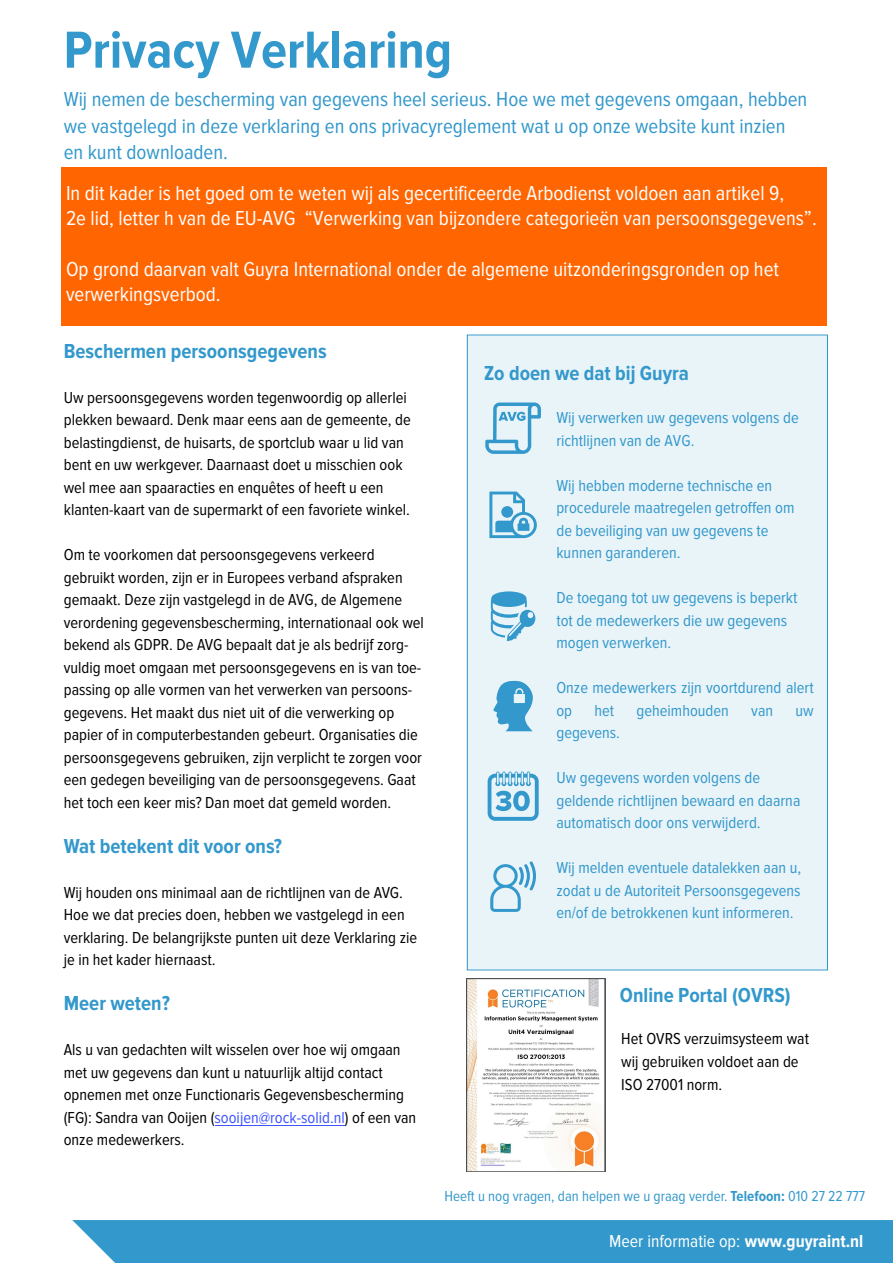
<style>
.page{position:relative;width:893px;height:1263px;background:#fff}
.page>*{position:absolute;margin:0;border:0;box-sizing:border-box;transform-origin:0 0}
.subtitel{font:700 54px "Proxima Nova Cond";color:#3398cb}
.t1{font:21px/25.2px "Proxima Nova Cond";color:#fff}
.subtitel-2{font:21px/26.5px "Proxima Nova Cond";color:#3398cb}
.broodtekst{font:700 21px "Proxima Nova Cond";color:#3398cb}
.kop_1{font:700 21px "Proxima Nova Cond";color:#3398cb}
.t2{font:18px "Proxima Nova Cond";color:#fff}
.broodtekst-2{font:16.5px/22.5px "Proxima Nova Cond";color:#000}
.broodtekst-3{font:16.5px/22.5px "Proxima Nova Cond";color:#3398cb}
.t3{font:15px "Proxima Nova Cond";color:#3398cb}
.s1{color:#4055ff}
.s2{font-weight:700}
</style>
<div class="page">
<div style="left:72px;top:1220px;width:821px;height:43px;background:#3398cb"></div>
<div style="left:467px;top:335px;width:361px;height:635px;background:#e9f4f9;border:1px solid #3398cb"></div>
<svg style="left:490px;top:861px;width:46px;height:51px"></svg>
<svg style="left:493px;top:680px;width:40px;height:51px"></svg>
<svg style="left:488px;top:771px;width:51px;height:50px"></svg>
<svg style="left:489px;top:492px;width:48px;height:46px"></svg>
<svg style="left:491px;top:591px;width:45px;height:50px"></svg>
<div style="left:61px;top:168px;width:766px;height:158px;background:#ff6500"></div>
<svg style="left:485px;top:402px;width:56px;height:52px"></svg>
<img style="left:467px;top:978px;width:138px;height:194px">
<hr style="left:215px;top:1125px;width:129px;height:1px;background:#4055ff">
<p class="subtitel" style="left:64px;top:25px;width:390px">Privacy Verklaring</p>
<p class="subtitel-2" style="left:64px;top:86px;width:745px">Wij nemen de bescherming van gegevens heel serieus. Hoe we met gegevens omgaan, hebben we vastgelegd in deze verklaring en ons privacyreglement wat u op onze website kunt inzien en kunt downloaden.</p>
<p class="t1" style="left:66px;top:181px;width:752px">In dit kader is het goed om te weten wij als gecertificeerde Arbodienst voldoen aan artikel 9,<br>2e lid, letter h van de EU-AVG “Verwerking van bijzondere categorieën van persoonsgegevens”.</p>
<p class="t1" style="left:66px;top:256px;width:714px">Op grond daarvan valt Guyra International onder de algemene uitzonderingsgronden op het verwerkingsverbod.</p>
<p class="broodtekst" style="left:64px;top:339px;width:264px">Beschermen persoonsgegevens</p>
<p class="broodtekst-2" style="left:64px;top:386px;width:349px">Uw persoonsgegevens worden tegenwoordig op allerlei plekken bewaard. Denk maar eens aan de gemeente, de belastingdienst, de huisarts, de sportclub waar u lid van bent en uw werkgever. Daarnaast doet u misschien ook wel mee aan spaaracties en enquêtes of heeft u een klanten-kaart van de supermarkt of een favoriete winkel.</p>
<p class="broodtekst-2" style="left:64px;top:544px;width:362px">Om te voor komen dat persoonsgegevens verkeerd gebruikt worden, zijn er in Europees verband afspraken gemaakt. Deze zijn vastgelegd in de AVG, de Algemene verordening gegevens bescherming, internationaal ook wel bekend als GDPR. De AVG bepaalt dat je als bedrijf zorg&shy;vuldig moet omgaan met persoonsgegevens en is van toe&shy;passing op alle vormen van het verwerken van persoons&shy;gegevens. Het maakt dus niet uit of die verwerking op papier of in computer bestanden gebeurt. Organisaties die persoons gegevens gebruiken, zijn verplicht te zorgen voor een gedegen beveiliging van de persoonsgegevens. Gaat het toch een keer mis? Dan moet dat gemeld worden.</p>
<p class="broodtekst" style="left:64px;top:834px;width:220px">Wat betekent dit voor ons?</p>
<p class="broodtekst-2" style="left:64px;top:881px;width:355px">Wij houden ons minimaal aan de richtlijnen van de AVG.<br>Hoe we dat precies doen, hebben we vastgelegd in een verklaring. De belangrijkste punten uit deze Verklaring zie je in het kader hiernaast.</p>
<p class="broodtekst" style="left:64px;top:991px;width:108px">Meer weten?</p>
<p class="broodtekst-2" style="left:64px;top:1039px;width:354px">Als u van gedachten wilt wisselen over hoe wij omgaan met uw gegevens dan kunt u natuurlijk altijd contact opnemen met onze Functionaris Gegevensbescherming (FG): Sandra van Ooijen (<span class="s1">sooijen@rock-solid.nl</span>) of een van onze medewerkers.</p>
<p class="kop_1" style="left:484px;top:361px;width:206px">Zo doen we dat bij Guyra</p>
<p class="broodtekst-3" style="left:556px;top:407px;width:244px">Wij verwerken uw gegevens volgens de richtlijnen van de AVG.</p>
<p class="broodtekst-3" style="left:556px;top:474px;width:240px">Wij hebben moderne technische en procedurele maatregelen getroffen om de beveiliging van uw gegevens te kunnen garanderen.</p>
<p class="broodtekst-3" style="left:556px;top:587px;width:243px">De toegang tot uw gegevens is beperkt tot de medewerkers die uw gegevens mogen verwerken.</p>
<p class="broodtekst-3" style="left:556px;top:677px;width:259px">Onze medewerkers zijn voortdurend alert op</p>
<p class="broodtekst-3" style="left:594px;top:699px;width:21px">het</p>
<p class="broodtekst-3" style="left:637px;top:699px;width:94px">geheimhouden</p>
<p class="broodtekst-3" style="left:751px;top:699px;width:23px">van</p>
<p class="broodtekst-3" style="left:795px;top:699px;width:20px">uw</p>
<p class="broodtekst-3" style="left:556px;top:722px;width:65px">gegevens.</p>
<p class="broodtekst-3" style="left:556px;top:767px;width:245px">Uw gegevens worden volgens de geldende richtlijnen bewaard en daarna automatisch door ons verwijderd.</p>
<p class="broodtekst-3" style="left:556px;top:857px;width:246px;text-align:justify">Wij melden eventuele datalekken aan u, zodat u de Autoriteit Persoonsgegevens en/of de betrokkenen kunt informeren.</p>
<p class="broodtekst" style="left:620px;top:985px;width:172px">Online Portal (OVRS)</p>
<p class="broodtekst-2" style="left:621px;top:1027px;width:189px;line-height:23.1px">Het OVRS verzuimsysteem wat wij gebruiken voldoet aan de<br>ISO 27001 norm.</p>
<p class="t3" style="left:444px;top:1188px;width:422px">Heeft u nog vragen, dan helpen we u graag verder. <span class="s2">Telefoon:</span> 010 27 22 777</p>
<p class="t2" style="left:609px;top:1231px;width:256px">Meer informatie op: <span class="s2">www.guyraint.nl</span></p>
</div>
